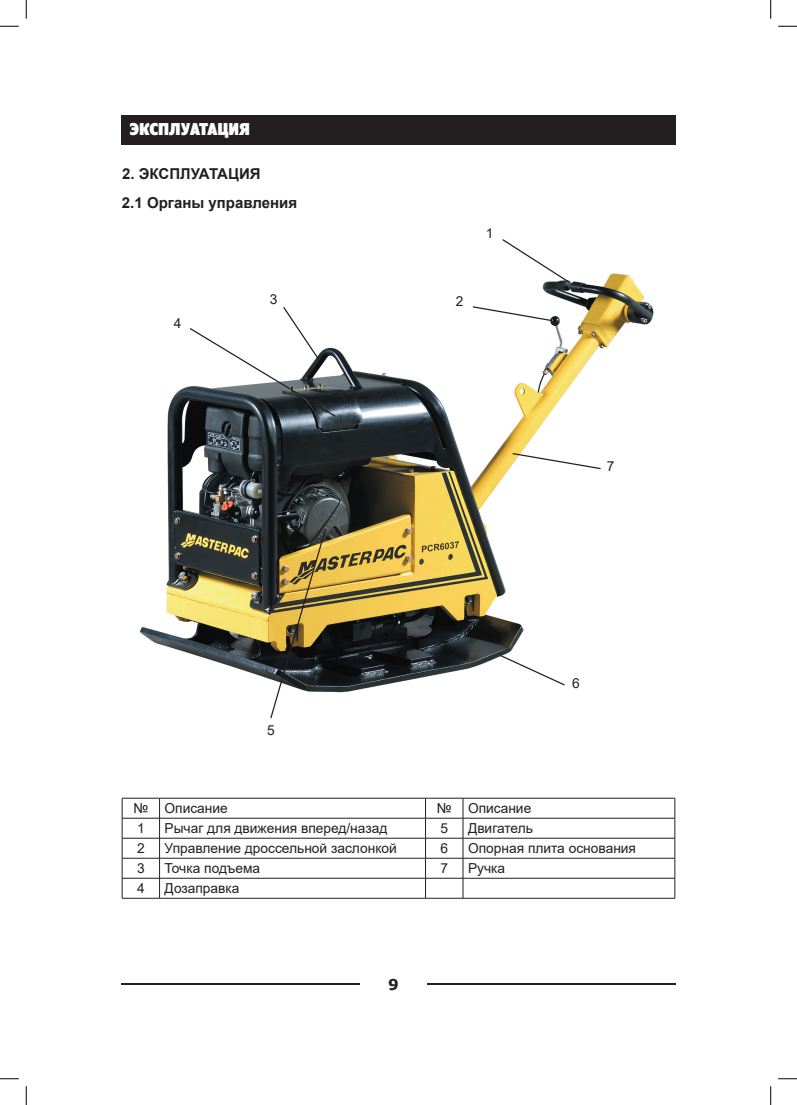
<style>
.page{position:relative;width:797px;height:1105px;background:#fff}
.page>*{position:absolute;margin:0;border:0;box-sizing:border-box;transform-origin:0 0}
.t1{font:900 condensed 16.25px "Verdana Pro";color:#fff}
.t2{font:700 15px/28.6px "Arial";color:#231f20}
.t3{font:700 15px "Verdana";color:#231f20}
.t4{font:13.75px "Arial";color:#231f20}
</style>
<div class="page">
<div style="left:121px;top:115px;width:554px;height:29px;background:#231f20"></div>
<hr style="left:121px;top:983px;width:239px;height:2px;background:#231f20">
<hr style="left:427px;top:983px;width:248px;height:2px;background:#231f20">
<img style="left:140px;top:273px;width:514px;height:420px">
<svg style="left:188px;top:305px;width:149px;height:113px"></svg>
<svg style="left:471px;top:305px;width:83px;height:17px"></svg>
<svg style="left:501px;top:239px;width:70px;height:45px"></svg>
<svg style="left:269px;top:527px;width:58px;height:192px"></svg>
<svg style="left:499px;top:654px;width:67px;height:33px"></svg>
<svg style="left:511px;top:452px;width:91px;height:18px"></svg>
<hr style="left:122px;top:798px;width:37px;height:1px;background:#231f20">
<hr style="left:159px;top:798px;width:266px;height:1px;background:#231f20">
<hr style="left:425px;top:798px;width:38px;height:1px;background:#231f20">
<hr style="left:463px;top:798px;width:212px;height:1px;background:#231f20">
<hr style="left:122px;top:818px;width:37px;height:1px;background:#231f20">
<hr style="left:159px;top:818px;width:266px;height:1px;background:#231f20">
<hr style="left:425px;top:818px;width:38px;height:1px;background:#231f20">
<hr style="left:463px;top:818px;width:212px;height:1px;background:#231f20">
<hr style="left:122px;top:838px;width:37px;height:1px;background:#231f20">
<hr style="left:159px;top:838px;width:266px;height:1px;background:#231f20">
<hr style="left:425px;top:838px;width:38px;height:1px;background:#231f20">
<hr style="left:463px;top:838px;width:212px;height:1px;background:#231f20">
<hr style="left:122px;top:858px;width:37px;height:1px;background:#231f20">
<hr style="left:159px;top:858px;width:266px;height:1px;background:#231f20">
<hr style="left:425px;top:858px;width:38px;height:1px;background:#231f20">
<hr style="left:463px;top:858px;width:212px;height:1px;background:#231f20">
<hr style="left:122px;top:878px;width:37px;height:1px;background:#231f20">
<svg style="left:122px;top:798px;width:1px;height:100px"></svg>
<hr style="left:159px;top:878px;width:266px;height:1px;background:#231f20">
<svg style="left:159px;top:798px;width:1px;height:100px"></svg>
<hr style="left:425px;top:878px;width:38px;height:1px;background:#231f20">
<svg style="left:425px;top:798px;width:1px;height:100px"></svg>
<hr style="left:463px;top:878px;width:212px;height:1px;background:#231f20">
<svg style="left:463px;top:798px;width:1px;height:100px"></svg>
<svg style="left:674px;top:798px;width:1px;height:100px"></svg>
<hr style="left:122px;top:898px;width:37px;height:1px;background:#231f20">
<hr style="left:159px;top:898px;width:266px;height:1px;background:#231f20">
<hr style="left:425px;top:898px;width:38px;height:1px;background:#231f20">
<hr style="left:463px;top:898px;width:212px;height:1px;background:#231f20">
<svg style="left:0;top:25px;width:19px;height:2px"></svg>
<svg style="left:778px;top:25px;width:19px;height:2px"></svg>
<svg style="left:0;top:1078px;width:19px;height:1px"></svg>
<svg style="left:778px;top:1078px;width:19px;height:1px"></svg>
<svg style="left:25px;top:0;width:2px;height:19px"></svg>
<svg style="left:25px;top:1086px;width:2px;height:19px"></svg>
<svg style="left:770px;top:0;width:1px;height:19px"></svg>
<svg style="left:770px;top:1086px;width:1px;height:19px"></svg>
<p class="t1" style="left:130px;top:118px;width:122px">ЭКСПЛУАТАЦИЯ</p>
<p class="t2" style="left:122px;top:159px;width:177px">2. ЭКСПЛУАТАЦИЯ<br>2.1 Органы управления</p>
<p class="t4" style="left:174px;top:313px;width:9px">4</p>
<p class="t4" style="left:270px;top:290px;width:9px">3</p>
<p class="t4" style="left:456px;top:291px;width:9px">2</p>
<p class="t4" style="left:486px;top:224px;width:9px">1</p>
<p class="t4" style="left:607px;top:457px;width:9px">7</p>
<p class="t4" style="left:267px;top:721px;width:9px">5</p>
<p class="t4" style="left:572px;top:674px;width:9px">6</p>
<p class="t4" style="left:133px;top:799px;width:96px">№ Описание</p>
<p class="t4" style="left:437px;top:799px;width:96px">№ Описание</p>
<p class="t4" style="left:137px;top:819px;width:9px">1</p>
<p class="t4" style="left:164px;top:819px;width:224px">Рычаг для движения вперед/назад</p>
<p class="t4" style="left:440px;top:819px;width:9px">5</p>
<p class="t4" style="left:468px;top:819px;width:66px">Двигатель</p>
<p class="t4" style="left:137px;top:839px;width:9px">2</p>
<p class="t4" style="left:165px;top:839px;width:234px">Управление дроссельной заслонкой</p>
<p class="t4" style="left:440px;top:839px;width:9px">6</p>
<p class="t4" style="left:468px;top:839px;width:169px">Опорная плита основания</p>
<p class="t4" style="left:137px;top:859px;width:9px">3</p>
<p class="t4" style="left:165px;top:859px;width:97px">Точка подъема</p>
<p class="t4" style="left:440px;top:859px;width:9px">7</p>
<p class="t4" style="left:468px;top:859px;width:39px">Ручка</p>
<p class="t4" style="left:137px;top:879px;width:9px">4</p>
<p class="t4" style="left:165px;top:879px;width:76px">Дозаправка</p>
<p class="t3" style="left:388px;top:973px;width:12px">9</p>
</div>
